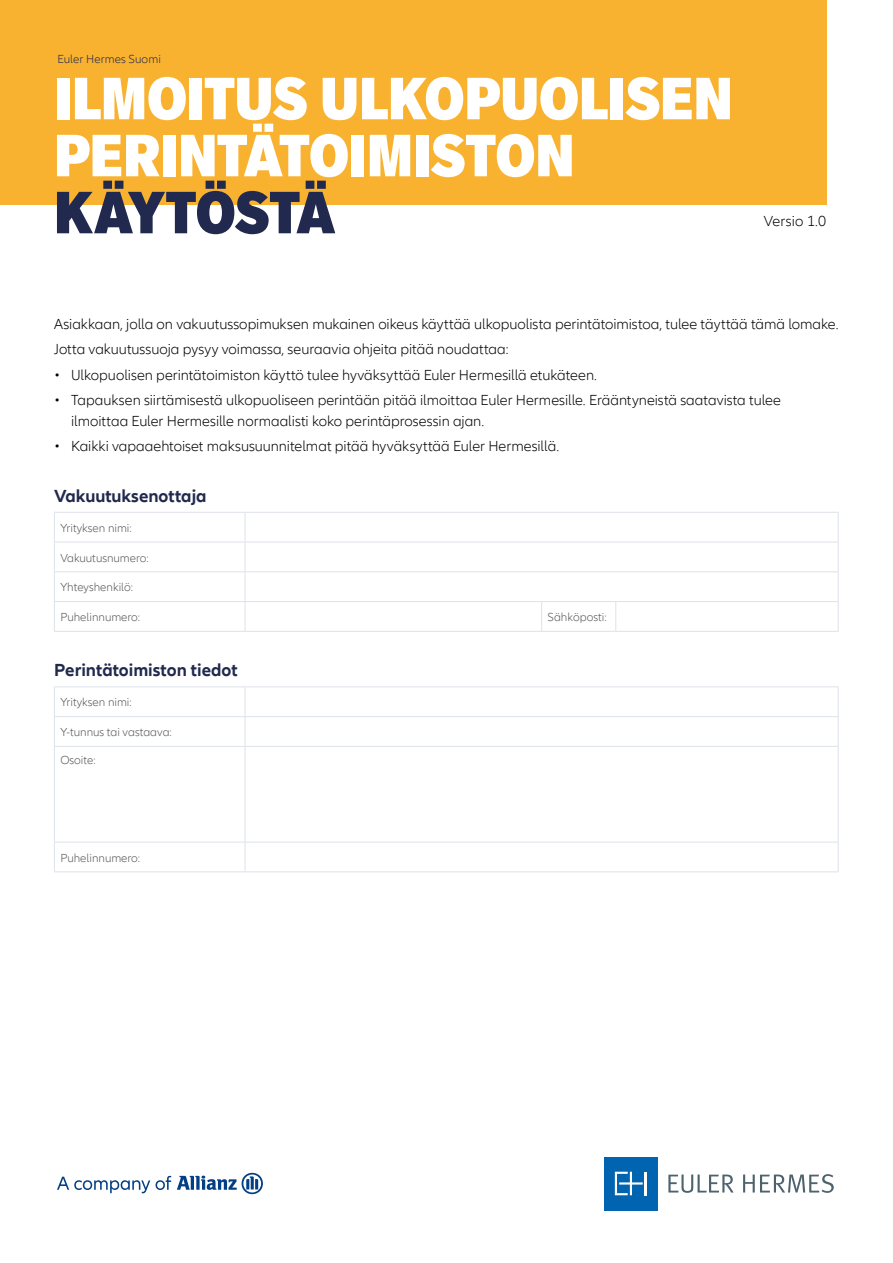
<style>
.page{position:relative;width:893px;height:1263px;background:#fff}
.page>*{position:absolute;margin:0;border:0;box-sizing:border-box;transform-origin:0 0}
.t1{font:900 condensed 58.2px/57px "Applied Sans Pro";letter-spacing:-.005em;color:#fff}
.t2{font:900 condensed 58.2px "Applied Sans Pro";letter-spacing:-.015em;color:#212a4e}
.t3{font:700 18px "Allianz Neo";color:#212a4e}
.t4{font:300 15px/25.2px "Allianz Neo";color:#000}
.t5{font:300 12px "Allianz Neo";color:#575756}
.t6{font:300 12px "Allianz Neo";letter-spacing:.005em;color:#212a4e}
</style>
<div class="page">
<div style="left:604px;top:1157px;width:54px;height:53px;background:#0064b0"></div>
<hr style="left:645px;top:1172px;width:2px;height:23px;background:#fff">
<svg style="left:615px;top:1172px;width:28px;height:23px"></svg>
<svg style="left:668px;top:1174px;width:66px;height:19px"></svg>
<svg style="left:743px;top:1174px;width:91px;height:19px"></svg>
<svg style="left:177px;top:1173px;width:86px;height:21px"></svg>
<svg style="left:57px;top:1176px;width:114px;height:17px"></svg>
<div style="left:0;top:0;width:826px;height:204px;background:#f9b230"></div>
<hr style="left:54px;top:512px;width:191px;height:1px;background:#dde2ea">
<hr style="left:245px;top:512px;width:297px;height:1px;background:#dde2ea">
<hr style="left:542px;top:512px;width:74px;height:1px;background:#dde2ea">
<hr style="left:616px;top:512px;width:223px;height:1px;background:#dde2ea">
<svg style="left:54px;top:513px;width:1px;height:118px"></svg>
<hr style="left:54px;top:542px;width:191px;height:1px;background:#dde2ea">
<hr style="left:245px;top:542px;width:297px;height:1px;background:#dde2ea">
<hr style="left:542px;top:542px;width:74px;height:1px;background:#dde2ea">
<hr style="left:616px;top:542px;width:223px;height:1px;background:#dde2ea">
<hr style="left:54px;top:571px;width:191px;height:1px;background:#dde2ea">
<hr style="left:245px;top:571px;width:297px;height:1px;background:#dde2ea">
<hr style="left:542px;top:571px;width:74px;height:1px;background:#dde2ea">
<hr style="left:616px;top:571px;width:223px;height:1px;background:#dde2ea">
<hr style="left:54px;top:601px;width:191px;height:1px;background:#dde2ea">
<hr style="left:245px;top:601px;width:297px;height:1px;background:#dde2ea">
<svg style="left:245px;top:513px;width:1px;height:118px"></svg>
<hr style="left:542px;top:601px;width:74px;height:1px;background:#dde2ea">
<svg style="left:541px;top:602px;width:1px;height:29px"></svg>
<hr style="left:616px;top:601px;width:223px;height:1px;background:#dde2ea">
<svg style="left:615px;top:602px;width:1px;height:29px"></svg>
<svg style="left:838px;top:513px;width:1px;height:118px"></svg>
<hr style="left:54px;top:631px;width:191px;height:1px;background:#dde2ea">
<hr style="left:245px;top:631px;width:297px;height:1px;background:#dde2ea">
<hr style="left:542px;top:631px;width:74px;height:1px;background:#dde2ea">
<hr style="left:616px;top:631px;width:223px;height:1px;background:#dde2ea">
<hr style="left:54px;top:686px;width:191px;height:1px;background:#dde2ea">
<hr style="left:245px;top:686px;width:594px;height:1px;background:#dde2ea">
<svg style="left:54px;top:687px;width:1px;height:59px"></svg>
<hr style="left:54px;top:747px;width:1px;height:95px;background:#dde2ea">
<svg style="left:54px;top:843px;width:1px;height:28px"></svg>
<hr style="left:54px;top:716px;width:191px;height:1px;background:#dde2ea">
<hr style="left:245px;top:716px;width:594px;height:1px;background:#dde2ea">
<svg style="left:245px;top:687px;width:1px;height:59px"></svg>
<svg style="left:838px;top:687px;width:1px;height:59px"></svg>
<hr style="left:54px;top:746px;width:191px;height:1px;background:#dde2ea">
<hr style="left:245px;top:746px;width:594px;height:1px;background:#dde2ea">
<hr style="left:245px;top:747px;width:1px;height:95px;background:#dde2ea">
<hr style="left:838px;top:747px;width:1px;height:95px;background:#dde2ea">
<hr style="left:54px;top:842px;width:191px;height:1px;background:#dde2ea">
<hr style="left:245px;top:842px;width:594px;height:1px;background:#dde2ea">
<svg style="left:245px;top:843px;width:1px;height:28px"></svg>
<svg style="left:838px;top:842px;width:1px;height:29px"></svg>
<hr style="left:54px;top:871px;width:191px;height:1px;background:#dde2ea">
<hr style="left:245px;top:871px;width:594px;height:1px;background:#dde2ea">
<p class="t6" style="left:57px;top:52px;width:105px">Euler Hermes Suomi</p>
<h1 class="t1" style="left:54px;top:69px;width:680px">ILMOITUS ULKOPUOLISEN<br>PERINTÄTOIMISTON</h1>
<h1 class="t2" style="left:54px;top:177px;width:283px">KÄYTÖSTÄ</h1>
<p class="t4" style="left:764px;top:209px;width:64px">Versio 1.0</p>
<p class="t4" style="left:54px;top:312px;width:786px">Asiakkaan, jolla on vakuutussopimuksen mukainen oikeus käyttää ulkopuolista perintätoimistoa, tulee täyttää tämä lomake.<br>Jotta vakuutussuoja pysyy voimassa, seuraavia ohjeita pitää noudattaa:</p>
<p class="t4" style="left:54px;top:362px;width:545px">• Ulkopuolisen perintätoimiston käyttö tulee hyväksyttää Euler Hermesillä etukäteen.</p>
<p class="t4" style="left:71px;top:390px;width:711px;line-height:21px;text-indent:-17px">• Tapauksen siirtämisestä ulkopuoliseen perintään pitää ilmoittaa Euler Hermesille. Erääntyneistä saatavista tulee ilmoittaa Euler Hermesille normaalisti koko perintäprosessin ajan.</p>
<p class="t4" style="left:54px;top:434px;width:507px">• Kaikki vapaaehtoiset maksusuunnitelmat pitää hyväksyttää Euler Hermesillä.</p>
<p class="t3" style="left:54px;top:485px;width:154px">Vakuutuksenottaja</p>
<p class="t5" style="left:60px;top:521px;width:73px">Yrityksen nimi:</p>
<p class="t5" style="left:60px;top:551px;width:90px">Vakuutusnumero:</p>
<p class="t5" style="left:60px;top:580px;width:74px">Yhteyshenkilö:</p>
<p class="t5" style="left:60px;top:610px;width:81px">Puhelinnumero:</p>
<p class="t5" style="left:548px;top:610px;width:61px">Sähköposti:</p>
<p class="t3" style="left:54px;top:660px;width:185px">Perintätoimiston tiedot</p>
<p class="t5" style="left:60px;top:695px;width:73px">Yrityksen nimi:</p>
<p class="t5" style="left:60px;top:725px;width:113px">Y-tunnus tai vastaava:</p>
<p class="t5" style="left:60px;top:753px;width:37px">Osoite:</p>
<p class="t5" style="left:60px;top:851px;width:81px">Puhelinnumero:</p>
</div>
